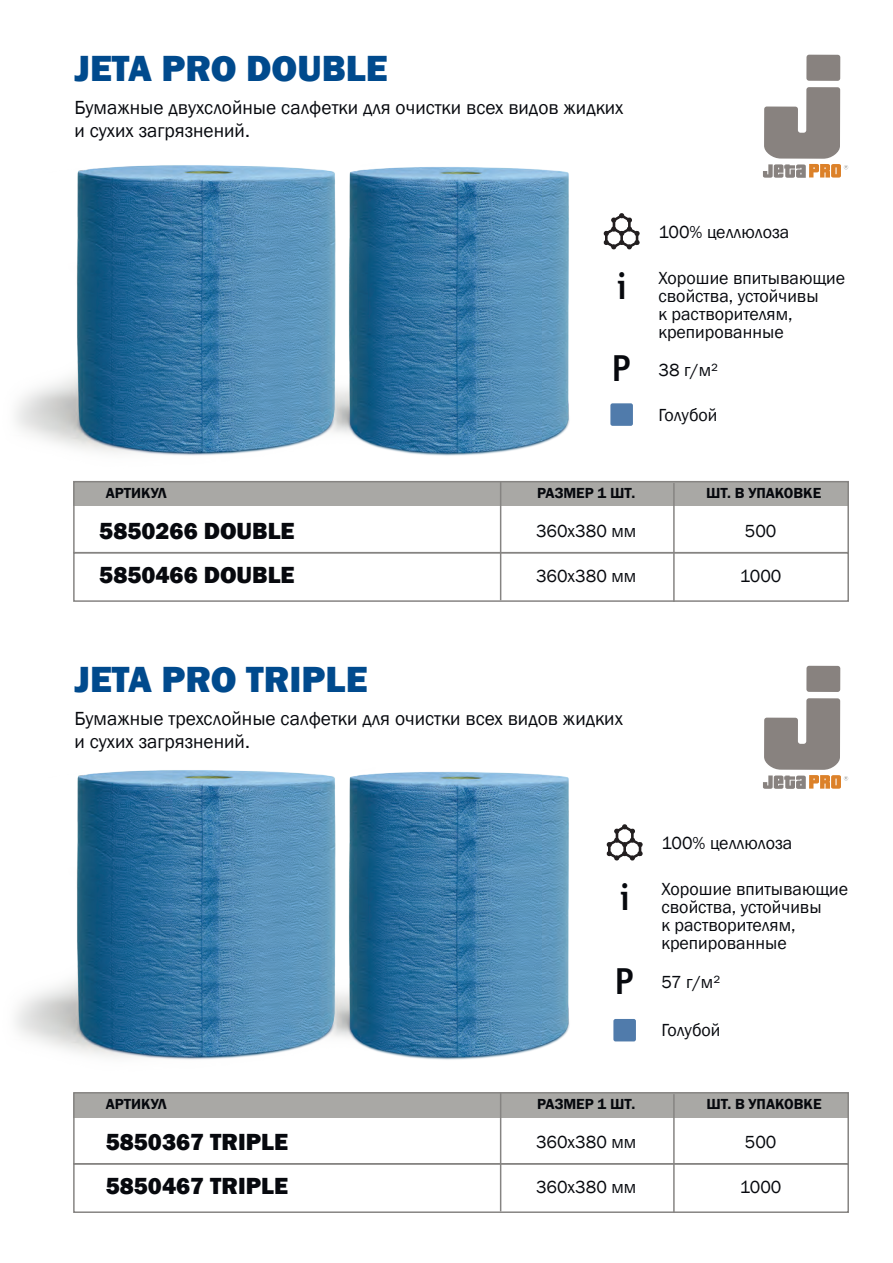
<style>
.page{position:relative;width:893px;height:1263px;background:#fff}
.page>*{position:absolute;margin:0;border:0;box-sizing:border-box;transform-origin:0 0}
.t1{font:800 37.35px "Franklin Gothic";color:#004a8d}
.t2{font:800 24px "Franklin Gothic";color:#07090e}
.t3{font:19.5px/23.4px "Franklin Gothic";color:#07090e}
.t4{font:18px/18px "Franklin Gothic";color:#07090e}
.t5{font:18px "Franklin Gothic";color:#080a0f}
.t6{font:600 15px "Franklin Gothic";color:#07090e}
</style>
<div class="page">
<div style="left:610px;top:403px;width:23px;height:23px;background:#507bab;border-radius:2px"></div>
<svg style="left:603px;top:213px;width:37px;height:37px"></svg>
<div style="left:806px;top:55px;width:34px;height:26px;background:#88827f;border-radius:3px"></div>
<svg style="left:763px;top:87px;width:85px;height:91px"></svg>
<div style="left:73px;top:552px;width:776px;height:50px;border:2px solid #868482"></div>
<div style="left:74px;top:482px;width:774px;height:24px;background:#a9a8a5"></div>
<div style="left:73px;top:481px;width:776px;height:72px;border:2px solid #868482"></div>
<hr style="left:500px;top:481px;width:1px;height:119px;background:#868482">
<hr style="left:673px;top:483px;width:2px;height:119px;background:#868482">
<div style="left:613px;top:1019px;width:23px;height:22px;background:#507bab;border-radius:2px"></div>
<svg style="left:606px;top:824px;width:37px;height:37px"></svg>
<div style="left:806px;top:666px;width:34px;height:26px;background:#88827f;border-radius:3px"></div>
<svg style="left:763px;top:698px;width:85px;height:91px"></svg>
<div style="left:73px;top:1163px;width:776px;height:50px;border:2px solid #868482"></div>
<div style="left:74px;top:1093px;width:774px;height:24px;background:#a9a8a5"></div>
<div style="left:73px;top:1092px;width:776px;height:72px;border:2px solid #868482"></div>
<hr style="left:500px;top:1092px;width:1px;height:119px;background:#868482">
<hr style="left:673px;top:1094px;width:2px;height:119px;background:#868482">
<img style="left:15px;top:165px;width:572px;height:319px">
<img style="left:15px;top:770px;width:555px;height:290px">
<h1 class="t1" style="left:75px;top:45px;width:315px">JETA PRO DOUBLE</h1>
<p class="t3" style="left:75px;top:96px;width:550px">Бумажные двухслойные салфетки для очистки всех видов жидких и сухих загрязнений.</p>
<p class="t6" style="left:106px;top:484px;width:62px">АРТИКУЛ</p>
<h2 class="t2" style="left:99px;top:515px;width:197px">5850266 DOUBLE</h2>
<p class="t4" style="left:658px;top:223px;width:132px">100% целлюлоза</p>
<p class="t4" style="left:658px;top:269px;width:188px">Хорошие впитывающие свойства, устойчивы<br>к растворителям, крепированные</p>
<p class="t4" style="left:658px;top:361px;width:61px">38 г/м²</p>
<p class="t5" style="left:658px;top:404px;width:61px">Голубой</p>
<p class="t6" style="left:537px;top:484px;width:100px">РАЗМЕР 1 ШТ.</p>
<p class="t4" style="left:536px;top:522px;width:102px">360х380 мм</p>
<p class="t6" style="left:706px;top:484px;width:117px">ШТ. В УПАКОВКЕ</p>
<p class="t4" style="left:745px;top:522px;width:33px">500</p>
<h2 class="t2" style="left:99px;top:560px;width:197px">5850466 DOUBLE</h2>
<p class="t4" style="left:536px;top:567px;width:102px">360х380 мм</p>
<p class="t4" style="left:740px;top:567px;width:43px">1000</p>
<h1 class="t1" style="left:75px;top:656px;width:295px">JETA PRO TRIPLE</h1>
<p class="t3" style="left:75px;top:707px;width:550px">Бумажные трехслойные салфетки для очистки всех видов жидких и сухих загрязнений.</p>
<p class="t6" style="left:106px;top:1095px;width:62px">АРТИКУЛ</p>
<h2 class="t2" style="left:106px;top:1126px;width:184px">5850367 TRIPLE</h2>
<p class="t6" style="left:537px;top:1095px;width:100px">РАЗМЕР 1 ШТ.</p>
<p class="t4" style="left:536px;top:1133px;width:102px">360х380 мм</p>
<p class="t4" style="left:661px;top:834px;width:132px">100% целлюлоза</p>
<p class="t4" style="left:661px;top:880px;width:188px">Хорошие впитывающие свойства, устойчивы<br>к растворителям, крепированные</p>
<p class="t4" style="left:661px;top:974px;width:60px">57 г/м²</p>
<p class="t5" style="left:661px;top:1019px;width:61px">Голубой</p>
<p class="t6" style="left:706px;top:1095px;width:117px">ШТ. В УПАКОВКЕ</p>
<p class="t4" style="left:745px;top:1134px;width:33px">500</p>
<h2 class="t2" style="left:106px;top:1171px;width:184px">5850467 TRIPLE</h2>
<p class="t4" style="left:536px;top:1178px;width:102px">360х380 мм</p>
<p class="t4" style="left:740px;top:1178px;width:43px">1000</p>
</div>
